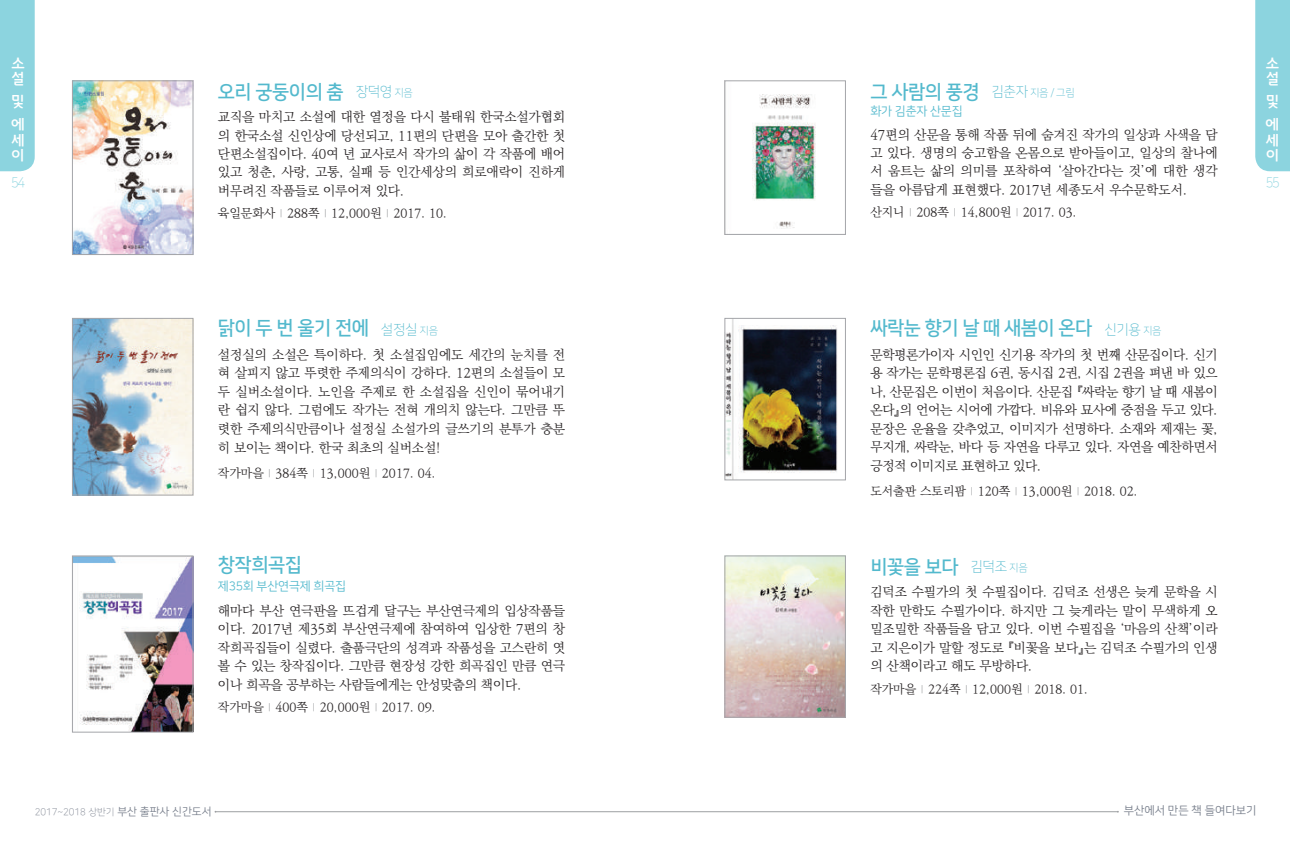
<style>
.page{position:relative;width:1290px;height:844px;background:#fff}
.page>*{position:absolute;margin:0;border:0;box-sizing:border-box;transform-origin:0 0}
.t1{font:19.25px "Nanum Square OTFB";letter-spacing:-.025em;color:#53b9cd}
.t2{font:14.88px/15.8px "Godo M";color:#fff}
.t3{font:14px "Nanum Square OTFL";color:#8cd4df;scale:.9 1}
.t4{font:13.12px/18.4px "Ko Pub Batang PL";letter-spacing:-.01em;color:#231f20;text-align:justify}
.t5{font:12.25px "Ko Pub Batang PL";color:#231f20}
.t6{font:12.25px "Nanum Square OTFR";letter-spacing:-.01em;color:#53b9cd}
.t7{font:11.38px "Nanum Square OTFR";color:#777e8b}
.t8{font:9.62px "Nanum Square OTFL";color:#777e8b}
.s1{font-family:"Nanum Square OTFL";font-size:14px}
.s2{font-family:"Nanum Square OTFL";font-size:10.5px}
.s3{font-size:8.75px;color:#939598}
.s4{color:#262324}
.s5{font-family:"Nanum Square OTFR";font-size:10.85px}
</style>
<div class="page">
<div style="left:0;top:0;width:35px;height:171px;background:#8cd4df"></div>
<div style="left:1255px;top:0;width:35px;height:171px;background:#8cd4df"></div>
<hr style="left:215px;top:811px;width:430px;height:1px;background:#9d9fa2">
<hr style="left:645px;top:811px;width:473px;height:1px;background:#9d9fa2">
<img style="left:74px;top:83px;width:117px;height:169px">
<div style="left:72px;top:81px;width:121px;height:173px;border:1px solid #a4a5a9"></div>
<img style="left:727px;top:320px;width:111px;height:158px">
<div style="left:725px;top:318px;width:120px;height:162px;border:1px solid #a4a5a9"></div>
<img style="left:727px;top:557px;width:116px;height:158px">
<div style="left:725px;top:555px;width:120px;height:162px;border:1px solid #a4a5a9"></div>
<img style="left:74px;top:557px;width:117px;height:173px">
<div style="left:72px;top:555px;width:121px;height:177px;border:1px solid #a4a5a9"></div>
<img style="left:74px;top:320px;width:117px;height:173px">
<div style="left:72px;top:318px;width:121px;height:177px;border:1px solid #a4a5a9"></div>
<img style="left:752px;top:94px;width:64px;height:135px">
<p class="t2" style="left:11px;top:55px;width:15px">소 설</p>
<p class="t2" style="left:11px;top:90px;width:15px;line-height:22.8px">및 에</p>
<p class="t2" style="left:11px;top:132px;width:15px">세 이</p>
<p class="t3" style="left:11px;top:176px;width:17px">54</p>
<h1 class="t1" style="left:218px;top:81px;width:196px">오리 궁둥이의 춤 <span class="s1">장덕영</span> <span class="s2">지음</span></h1>
<p class="t4" style="left:218px;top:108px;width:349px">교직을 마치고 소설에 대한 열정을 다시 불태워 한국소설가협회 의 한국소설 신인상에 당선되고, 11편의 단편을 모아 출간한 첫 단편소설집이다. 40여 년 교사로서 작가의 삶이 각 작품에 배어 있고 청춘, 사랑, 고통, 실패 등 인간세상의 희로애락이 진하게 버무려진 작품들로 이루어져 있다.</p>
<p class="t5" style="left:218px;top:207px;width:231px">육일문화사 <span class="s3">|</span> 288쪽 <span class="s3">|</span> 12,000원 <span class="s3">|</span> 2017. 10<span class="s4">.</span></p>
<h1 class="t1" style="left:870px;top:81px;width:206px">그 사람의 풍경 <span class="s1">김춘자</span> <span class="s2">지음 / 그림</span></h1>
<p class="t6" style="left:870px;top:104px;width:94px">화가 김춘자 산문집</p>
<p class="t4" style="left:870px;top:126px;width:349px">47편의 산문을 통해 작품 뒤에 숨겨진 작가의 일상과 사색을 담 고 있다. 생명의 숭고함을 온몸으로 받아들이고, 일상의 찰나에 서 움트는 삶의 의미를 포착하여 ‘살아간다는 것’에 대한 생각 들을 아름답게 표현했다. 2017년 세종도서 우수문학도서.</p>
<p class="t5" style="left:870px;top:206px;width:208px">산지니 <span class="s3">|</span> 208쪽 <span class="s3">|</span> 14,800원 <span class="s3">|</span> 2017. 03<span class="s4">.</span></p>
<p class="t2" style="left:1266px;top:55px;width:15px">소 설</p>
<p class="t2" style="left:1266px;top:90px;width:15px;line-height:22.8px">및 에</p>
<p class="t2" style="left:1266px;top:132px;width:15px">세 이</p>
<p class="t3" style="left:1265px;top:176px;width:17px">55</p>
<h1 class="t1" style="left:218px;top:317px;width:222px">닭이 두 번 울기 전에 <span class="s1">설정실</span> <span class="s2">지음</span></h1>
<p class="t4" style="left:218px;top:346px;width:349px">설정실의 소설은 특이하다. 첫 소설집임에도 세간의 눈치를 전 혀 살피지 않고 뚜렷한 주제의식이 강하다. 12편의 소설들이 모 두 실버소설이다. 노인을 주제로 한 소설집을 신인이 묶어내기 란 쉽지 않다. 그럼에도 작가는 전혀 개의치 않는다. 그만큼 뚜 렷한 주제의식만큼이나 설정실 소설가의 글쓰기의 분투가 충분 히 보이는 책이다. 한국 최초의 실버소설!</p>
<p class="t5" style="left:218px;top:466px;width:219px">작가마을 <span class="s3">|</span> 384쪽 <span class="s3">|</span> 13,000원 <span class="s3">|</span> 2017. 04<span class="s4">.</span></p>
<h1 class="t1" style="left:218px;top:554px;width:85px">창작희곡집</h1>
<p class="t6" style="left:218px;top:579px;width:130px">제35회 부산연극제 희곡집</p>
<p class="t4" style="left:218px;top:602px;width:349px">해마다 부산 연극판을 뜨겁게 달구는 부산연극제의 입상작품들 이다. 2017년 제35회 부산연극제에 참여하여 입상한 7편의 창 작희곡집들이 실렸다. 출품극단의 성격과 작품성을 고스란히 엿 볼 수 있는 창작집이다. 그만큼 현장성 강한 희곡집인 만큼 연극 이나 희곡을 공부하는 사람들에게는 안성맞춤의 책이다.</p>
<p class="t5" style="left:218px;top:701px;width:219px">작가마을 <span class="s3">|</span> 400쪽 <span class="s3">|</span> 20,000원 <span class="s3">|</span> 2017. 09<span class="s4">.</span></p>
<h1 class="t1" style="left:870px;top:317px;width:293px">싸락눈 향기 날 때 새봄이 온다 <span class="s1">신기용</span> <span class="s2">지음</span></h1>
<p class="t4" style="left:870px;top:346px;width:349px">문학평론가이자 시인인 신기용 작가의 첫 번째 산문집이다. 신기 용 작가는 문학평론집 6권, 동시집 2권, 시집 2권을 펴낸 바 있으 나, 산문집은 이번이 처음이다. 산문집 『싸락눈 향기 날 때 새봄이 온다』의 언어는 시어에 가깝다. 비유와 묘사에 중점을 두고 있다. 문장은 운율을 갖추었고, 이미지가 선명하다. 소재와 제재는 꽃, 무지개, 싸락눈, 바다 등 자연을 다루고 있다. 자연을 예찬하면서 긍정적 이미지로 표현하고 있다.</p>
<p class="t5" style="left:870px;top:485px;width:269px">도서출판 스토리팜 <span class="s3">|</span> 120쪽 <span class="s3">|</span> 13,000원 <span class="s3">|</span> 2018. 02<span class="s4">.</span></p>
<h1 class="t1" style="left:870px;top:556px;width:159px">비꽃을 보다 <span class="s1">김덕조</span> <span class="s2">지음</span></h1>
<p class="t4" style="left:870px;top:583px;width:349px">김덕조 수필가의 첫 수필집이다. 김덕조 선생은 늦게 문학을 시 작한 만학도 수필가이다. 하지만 그 늦게라는 말이 무색하게 오 밀조밀한 작품들을 담고 있다. 이번 수필집을 ‘마음의 산책’이라 고 지은이가 말할 정도로 『비꽃을 보다』는 김덕조 수필가의 인생 의 산책이라고 해도 무방하다.</p>
<p class="t5" style="left:870px;top:682px;width:219px">작가마을 <span class="s3">|</span> 224쪽 <span class="s3">|</span> 12,000원 <span class="s3">|</span> 2018. 01<span class="s4">.</span></p>
<p class="t8" style="left:35px;top:806px;width:178px">2017~2018 상반기 <span class="s5">부산 출판사 신간도서</span></p>
<p class="t7" style="left:1124px;top:804px;width:134px">부산에서 만든 책 들여다보기</p>
</div>
